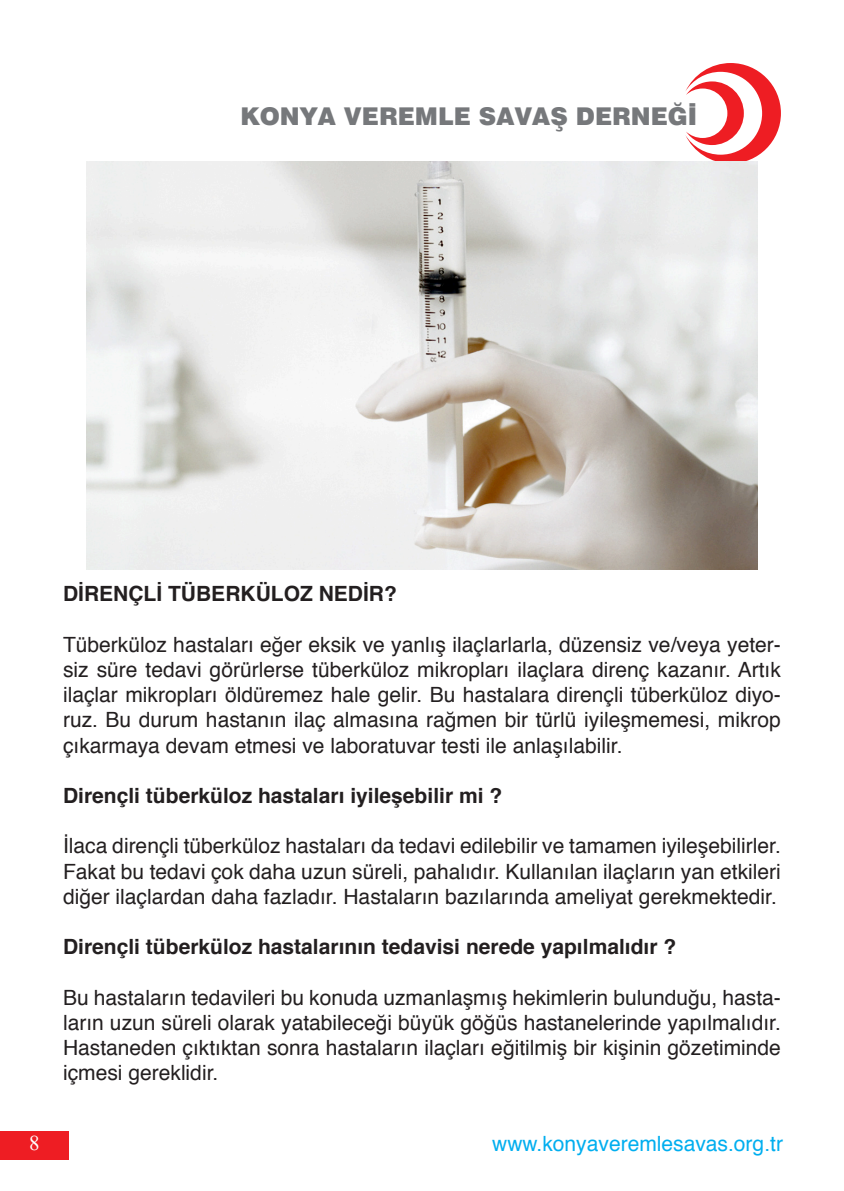
<style>
.page{position:relative;width:844px;height:1191px;background:#fff}
.page>*{position:absolute;margin:0;border:0;box-sizing:border-box;transform-origin:0 0}
.t1{font:900 24.5px "Swiss 721";color:#76787b}
.t2{font:21px/25.2px "Helvetica";color:#231f20;text-align:justify}
.t3{font:700 21px "Helvetica";color:#231f20}
.t4{font:21px "Helvetica";color:#00aeef}
.t5{font:21px "Times New Roman";color:#fff}
</style>
<div class="page">
<svg style="left:685px;top:63px;width:95px;height:100px"></svg>
<div style="left:0;top:1131px;width:68px;height:28px;background:#ee1d23"></div>
<img style="left:86px;top:161px;width:671px;height:408px">
<p class="t1" style="left:240px;top:101px;width:458px">KONYA VEREMLE SAVAŞ DERNEĞİ</p>
<p class="t3" style="left:63px;top:577px;width:335px">DİRENÇLİ TÜBERKÜLOZ NEDİR?</p>
<p class="t2" style="left:63px;top:632px;width:719px">Tüberküloz hastaları eğer eksik ve yanlış ilaçlarlarla, düzensiz ve/veya yeter&shy;siz süre tedavi görürlerse tüberküloz mikropları ilaçlara direnç kazanır. Artık ilaçlar mikropları öldüremez hale gelir. Bu hastalara dirençli tüberküloz diyo&shy;ruz. Bu durum hastanın ilaç almasına rağmen bir türlü iyileşmemesi, mikrop çıkarmaya devam etmesi ve laboratuvar testi ile anlaşılabilir.</p>
<p class="t3" style="left:63px;top:778px;width:440px">Dirençli tüberküloz hastaları iyileşebilir mi ?</p>
<p class="t2" style="left:63px;top:834px;width:719px">İlaca dirençli tüberküloz hastaları da tedavi edilebilir ve tamamen iyileşebilirler.<br>Fakat bu tedavi çok daha uzun süreli, pahalıdır. Kullanılan ilaçların yan etkileri diğer ilaçlardan daha fazladır. Hastaların bazılarında ameliyat gerekmektedir.</p>
<p class="t3" style="left:63px;top:930px;width:614px">Dirençli tüberküloz hastalarının tedavisi nerede yapılmalıdır ?</p>
<p class="t2" style="left:63px;top:985px;width:719px">Bu hastaların tedavileri bu konuda uzmanlaşmış hekimlerin bulunduğu, hasta&shy;ların uzun süreli olarak yatabileceği büyük göğüs hastanelerinde yapılmalıdır.<br>Hastaneden çıktıktan sonra hastaların ilaçları eğitilmiş bir kişinin gözetiminde içmesi gereklidir.</p>
<p class="t5" style="left:29px;top:1128px;width:12px">8</p>
<p class="t4" style="left:492px;top:1127px;width:292px">www.konyaveremlesavas.org.tr</p>
</div>
